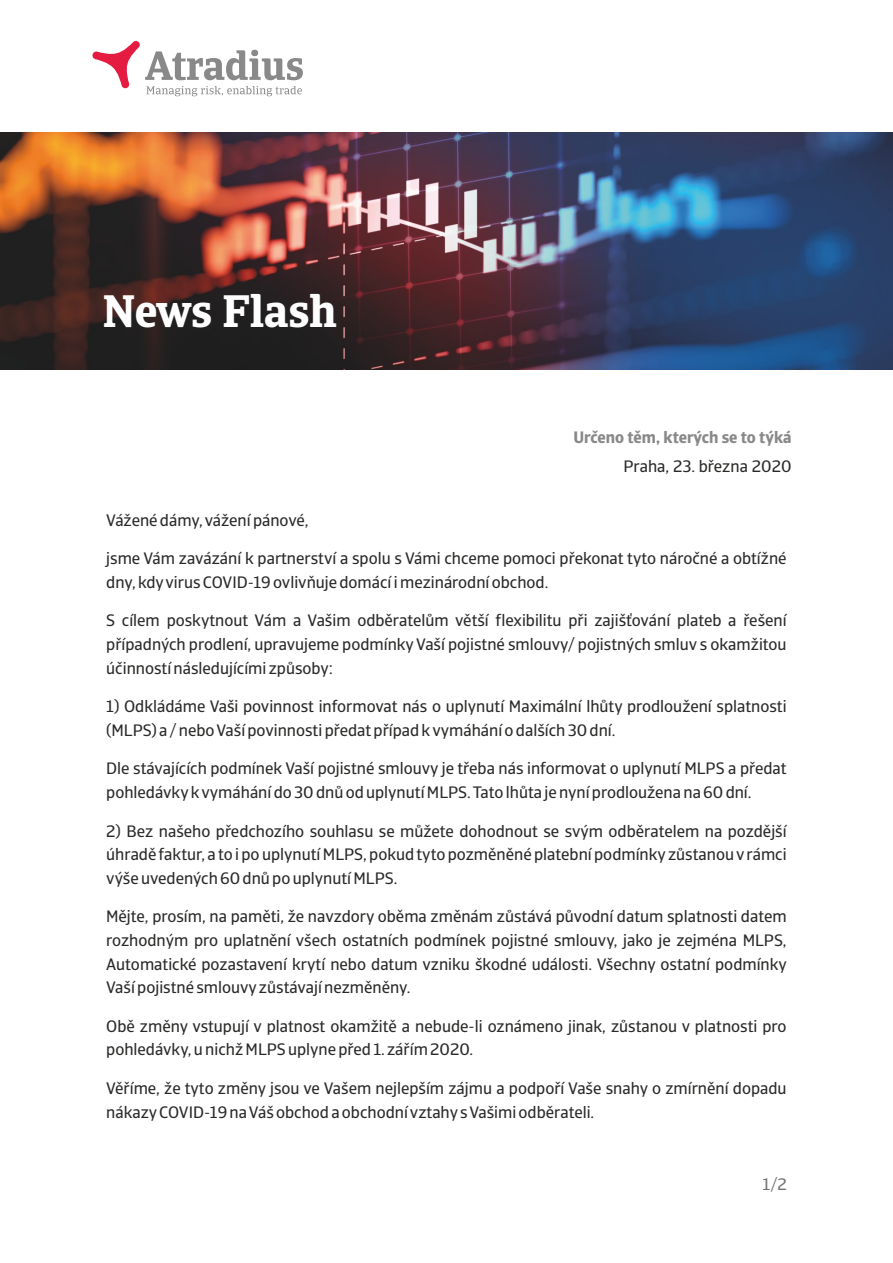
<style>
.page{position:relative;width:893px;height:1263px;background:#fff}
.page>*{position:absolute;margin:0;border:0;box-sizing:border-box;transform-origin:0 0}
.t1{font:700 45.3px "Catalana";color:#fefefe}
.t2{font:16.5px/23.5px "Catalana Sans";color:#2b2a29}
.t3{font:700 16.5px "Catalana Sans";color:#898989}
.t4{font:16.5px "Catalana Sans";color:#727271}
</style>
<div class="page">
<img style="left:0;top:132px;width:893px;height:238px">
<svg style="left:92px;top:41px;width:211px;height:55px"></svg>
<h1 class="t1" style="left:102px;top:293px;width:236px">News Flash</h1>
<p class="t3" style="left:573px;top:430px;width:220px">Určeno těm, kterých se to týká</p>
<p class="t2" style="left:623px;top:456px;width:170px">Praha, 23. března 2020</p>
<p class="t2" style="left:106px;top:510px;width:204px">Vážené dámy, vážení pánové,</p>
<p class="t2" style="left:106px;top:548px;width:682px">jsme Vám zavázání k partnerství a spolu s Vámi chceme pomoci překonat tyto náročné a obtížné dny, kdyvirus COVID-19 ovlivňuje domácí i mezinárodní obchod.</p>
<p class="t2" style="left:106px;top:610px;width:682px;text-align:justify">S cílem poskytnout Vám a Vašim odběratelům větší flexibilitu při zajišťování plateb a řešení případných prodlení, upravujeme podmínkyVaší pojistné smlouvy/ pojistných smluv s okamžitou účinností následujícími způsoby:</p>
<p class="t2" style="left:106px;top:696px;width:682px">1) Odkládáme Vaši povinnost informovat nás o uplynutí Maximální lhůty prodloužení splatnosti (MLPS) a /nebo Vaší povinnosti předat případ k vymáhání o dalších 30 dní.</p>
<p class="t2" style="left:106px;top:758px;width:682px">Dle stávajících podmínek Vaší pojistné smlouvy je třeba nás informovat o uplynutí MLPS a předat pohledávkyk vymáhání do 30 dnů od uplynutí MLPS. Tato lhůta je nyní prodloužena na 60 dní.</p>
<p class="t2" style="left:106px;top:821px;width:682px;text-align:justify">2) Bez našeho předchozího souhlasu se můžete dohodnout se svým odběratelem na pozdější úhradě faktur, a to i po uplynutí MLPS, pokud tyto pozměněné platební podmínkyzůstanou vrámci výše uvedených 60 dnů po uplynutí MLPS.</p>
<p class="t2" style="left:106px;top:906px;width:682px;text-align:justify">Mějte, prosím, na paměti, že navzdory oběma změnám zůstává původní datum splatnosti datem rozhodným pro uplatnění všech ostatních podmínek pojistné smlouvy, jako je zejména MLPS, Automatické pozastavení krytí nebo datum vzniku škodné události. Všechny ostatní podmínky Vaší pojistné smlouvyzůstávají nezměněny.</p>
<p class="t2" style="left:106px;top:1016px;width:682px">Obě změny vstupují v platnost okamžitě a nebude-li oznámeno jinak, zůstanou v platnosti pro pohledávky, u nichž MLPS uplyne před 1. zářím 2020.</p>
<p class="t2" style="left:106px;top:1078px;width:682px">Věříme, že tyto změny jsou ve Vašem nejlepším zájmu a podpoří Vaše snahy o zmírnění dopadu nákazyCOVID-19 na Váš obchod a obchodní vztahys Vašimi odběrateli.</p>
<p class="t4" style="left:763px;top:1177px;width:26px">1/2</p>
</div>
